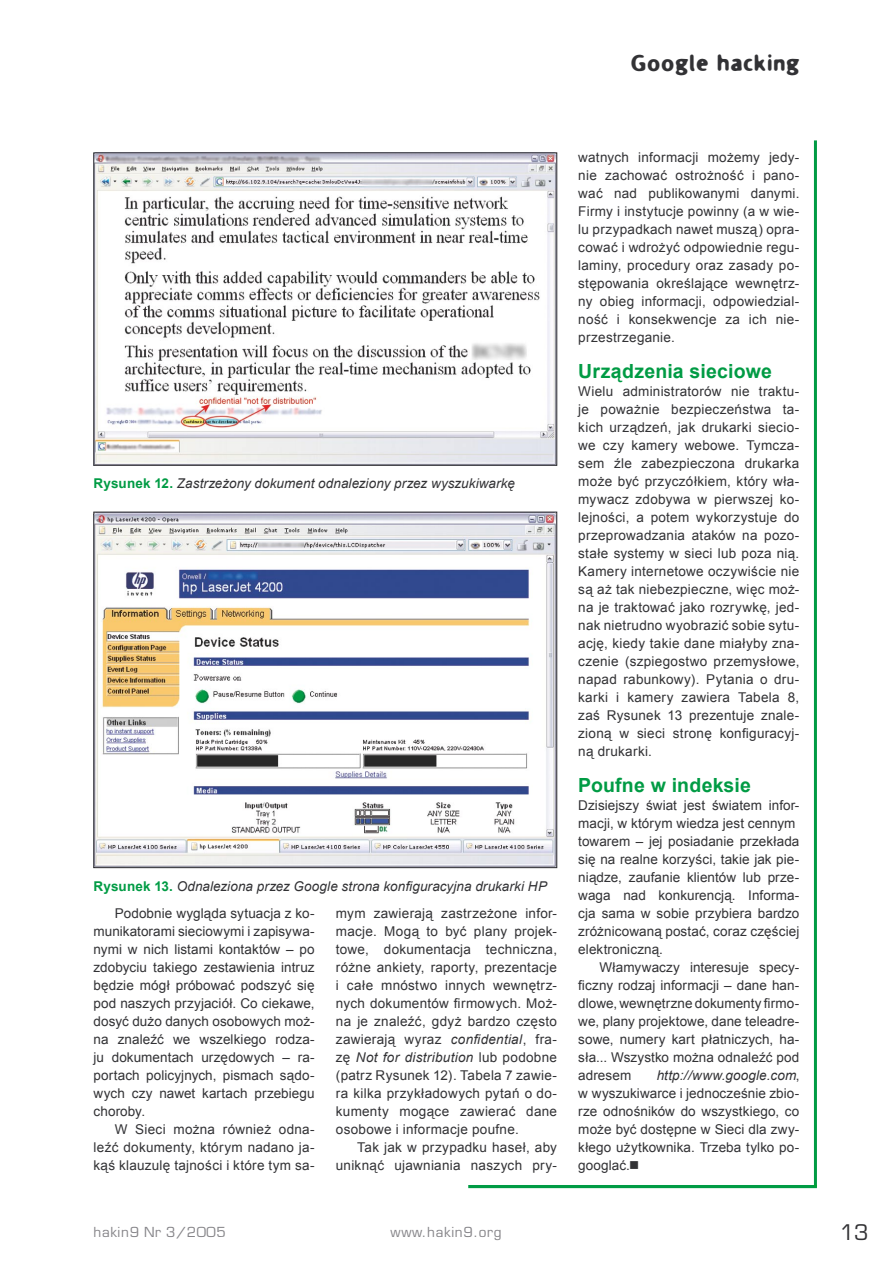
<style>
.page{position:relative;width:893px;height:1263px;background:#fff}
.page>*{position:absolute;margin:0;border:0;box-sizing:border-box;transform-origin:0 0}
.t1{font:21px "EFN Wet Letters";letter-spacing:.05em;color:#323235;scale:1.1 1}
.t2{font:21px "Euromode";color:#323235}
.SUBHEAD{font:700 19.5px "Arial";letter-spacing:.01em;color:#009b44}
.BODY_TEXT{font:13.5px/18px "Arial";letter-spacing:.02em;color:#323235;text-align:justify}
.BODY1{font:13.5px/18px "Arial";letter-spacing:.01em;color:#323235;text-align:justify}
.PODPIS{font:italic 13.5px "Arial";letter-spacing:.005em;color:#323235}
.t3{font:13.5px "Euromode";letter-spacing:.05em;color:#858488}
.s1{font-weight:700;font-style:normal;color:#009b44}
.s2{font-style:italic}
</style>
<div class="page">
<hr style="left:468px;top:1185px;width:349px;height:3px;background:#009b44">
<hr style="left:814px;top:140px;width:3px;height:1046px;background:#009b44">
<img style="left:96px;top:514px;width:459px;height:352px">
<img style="left:96px;top:155px;width:459px;height:309px">
<div style="left:94px;top:153px;width:463px;height:313px;border:1px solid #323235"></div>
<h1 class="t1" style="left:631px;top:49px;width:155px">Google hacking</h1>
<p class="PODPIS" style="left:94px;top:475px;width:423px"><span class="s1">Rysunek 12.</span> Zastrzeżony dokument odnaleziony przez wyszukiwarkę</p>
<p class="PODPIS" style="left:94px;top:877px;width:455px"><span class="s1">Rysunek 13.</span> Odnaleziona przez Google strona konfiguracyjna drukarki HP</p>
<p class="BODY_TEXT" style="left:94px;top:904px;width:223px;text-indent:21px">Podobnie wygląda sytuacja z ko&shy;munikatorami sieciowymi i zapisywa&shy;nymi w nich listami kontaktów – po zdobyciu takiego zestawienia intruz będzie mógł próbować podszyć się pod naszych przyjaciół. Co ciekawe, dosyć dużo danych osobowych moż&shy;na znaleźć we wszelkiego rodza&shy;ju dokumentach urzędowych – ra&shy;portach policyjnych, pismach sądo&shy;wych czy nawet kartach przebiegu choroby.</p>
<p class="BODY_TEXT" style="left:94px;top:1120px;width:223px;text-indent:21px">W Sieci można również odna&shy;leźć dokumenty, którym nadano ja&shy;kąś klauzulę tajności i które tym sa-</p>
<p class="BODY_TEXT" style="left:336px;top:904px;width:223px">mym zawierają zastrzeżone infor&shy;macje. Mogą to być plany projek&shy;towe, dokumentacja techniczna, różne ankiety, raporty, prezentacje i całe mnóstwo innych wewnętrz&shy;nych dokumentów firmowych. Moż&shy;na je znaleźć, gdyż bardzo często zawierają wyraz <span class="s2">confidential</span>, fra&shy;zę <span class="s2">Not for distribution</span> lub podobne (patrz Rysunek 12). Tabela 7 zawie&shy;ra kilka przykładowych pytań o do&shy;kumenty mogące zawierać dane osobowe i informacje poufne.</p>
<p class="BODY_TEXT" style="left:336px;top:1138px;width:223px;text-align:right">Tak jak w przypadku haseł, aby uniknąć ujawniania naszych pry-</p>
<p class="BODY_TEXT" style="left:578px;top:148px;width:223px">watnych informacji możemy jedy&shy;nie zachować ostrożność i pano&shy;wać nad publikowanymi danymi.<br>Firmy i instytucje powinny (a w wie&shy;lu przypadkach nawet muszą) opra&shy;cować i wdrożyć odpowiednie regu&shy;laminy, procedury oraz zasady po&shy;stępowania określające wewnętrz&shy;ny obieg informacji, odpowiedzial&shy;ność i konsekwencje za ich nie&shy;przestrzeganie.</p>
<p class="SUBHEAD" style="left:578px;top:358px;width:195px">Urządzenia sieciowe</p>
<p class="BODY1" style="left:578px;top:382px;width:223px">Wielu administratorów nie traktu&shy;je poważnie bezpieczeństwa ta&shy;kich urządzeń, jak drukarki siecio&shy;we czy kamery webowe. Tymcza&shy;sem źle zabezpieczona drukarka może być przyczółkiem, który wła&shy;mywacz zdobywa w pierwszej ko&shy;lejności, a potem wykorzystuje do przeprowadzania ataków na pozo&shy;stałe systemy w sieci lub poza nią.<br>Kamery internetowe oczywiście nie są aż tak niebezpieczne, więc moż&shy;na je traktować jako rozrywkę, jed&shy;nak nietrudno wyobrazić sobie sytu&shy;ację, kiedy takie dane miałyby zna&shy;czenie (szpiegostwo przemysłowe, napad rabunkowy). Pytania o dru&shy;karki i kamery zawiera Tabela 8, zaś Rysunek 13 prezentuje znale&shy;zioną w sieci stronę konfiguracyj&shy;ną drukarki.</p>
<p class="SUBHEAD" style="left:578px;top:772px;width:174px">Poufne w indeksie</p>
<p class="BODY1" style="left:578px;top:796px;width:223px">Dzisiejszy świat jest światem infor&shy;macji, w którym wiedza jest cennym</p>
<p class="BODY1" style="left:578px;top:832px;width:223px">towarem – jej posiadanie przekłada się na realne korzyści, takie jak pie&shy;niądze, zaufanie klientów lub prze&shy;waga nad konkurencją. Informa&shy;cja sama w sobie przybiera bardzo zróżnicowaną postać, coraz częściej elektroniczną.</p>
<p class="BODY_TEXT" style="left:578px;top:958px;width:223px;text-indent:21px">Włamywaczy interesuje specy&shy;ficzny rodzaj informacji – dane han&shy;dlowe, wewnętrzne dokumenty firmo&shy;we, plany projektowe, dane teleadre&shy;sowe, numery kart płatniczych, ha&shy;sła... Wszystko można odnaleźć pod adresem</p>
<p class="BODY_TEXT" style="left:578px;top:1066px;width:223px;text-indent:78px"><span class="s2">http://www.google.com</span>, w wyszukiwarce i jednocześnie zbio&shy;rze odnośników do wszystkiego, co może być dostępne w Sieci dla zwy&shy;kłego użytkownika. Trzeba tylko po&shy;googlać.■</p>
<p class="t3" style="left:94px;top:1224px;width:134px">hakin9 Nr 3/2005</p>
<p class="t3" style="left:390px;top:1224px;width:112px">www.hakin9.org</p>
<h1 class="t2" style="left:840px;top:1219px;width:30px">13</h1>
</div>
